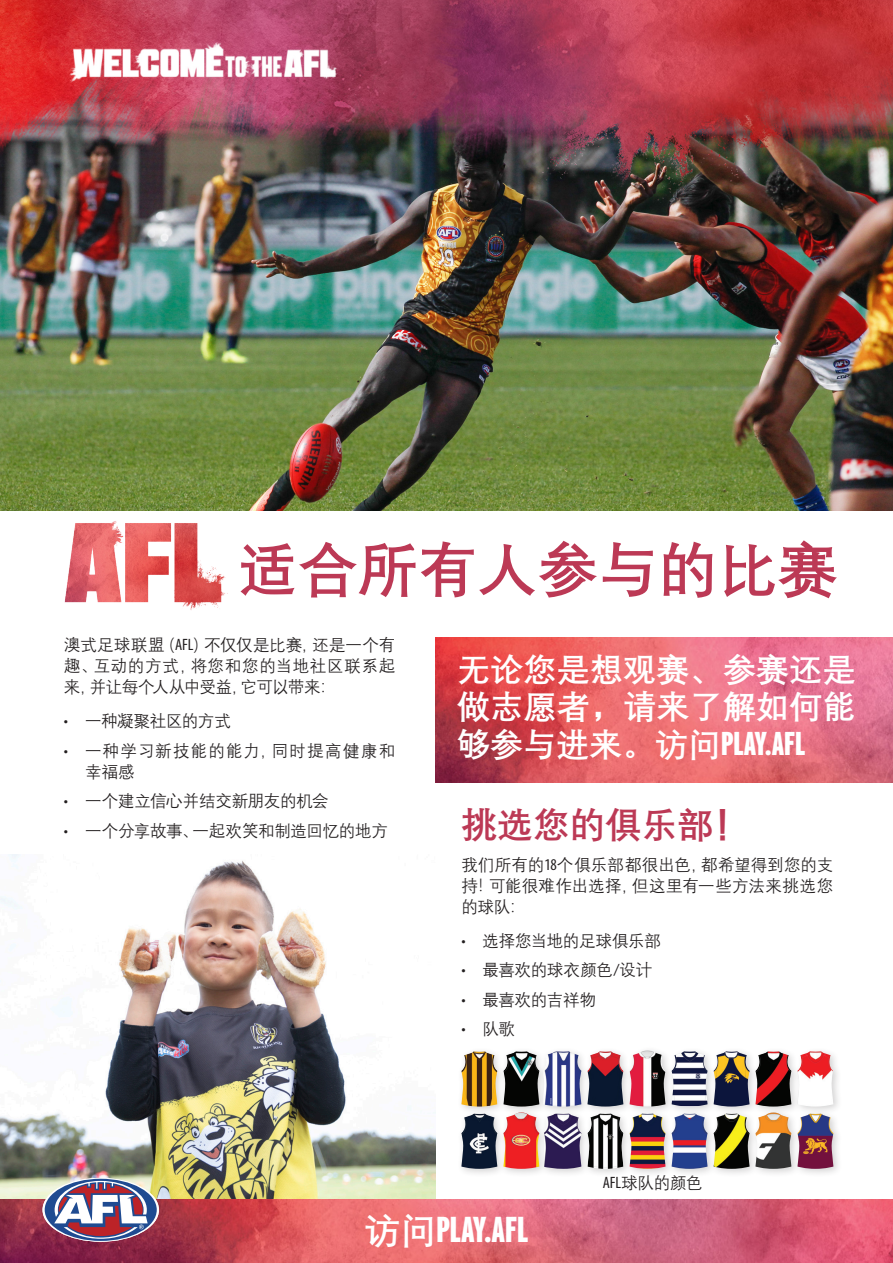
<style>
.page{position:relative;width:893px;height:1263px;background:#fff}
.page>*{position:absolute;margin:0;border:0;box-sizing:border-box;transform-origin:0 0}
.Heading{font:700 60px "Deng Xian";color:#bc3955}
.Heading-2{font:900 36px "Interstate Compressed";color:#fff}
.Heading-3{font:700 36px "Deng Xian";color:#bc3955}
.Heading-4{font:700 33px/37.5px "Deng Xian";letter-spacing:.005em;color:#fff;text-align:justify}
.Body_copy{font:16.5px/21px "Deng Xian";letter-spacing:.01em;color:#231f20;text-align:justify}
.Bullets{font:16.5px "Deng Xian";letter-spacing:-.01em;color:#231f20}
.Bullets-2{font:16.5px/21px "Deng Xian";letter-spacing:.065em;color:#231f20}
.s1{font-family:"Myriad Pro";font-stretch:condensed}
.s2{font-family:"Interstate Compressed";font-weight:900}
.s3{font-family:"Deng Xian";font-weight:700}
</style>
<div class="page">
<img style="left:0;top:203px;width:893px;height:307px">
<img style="left:0;top:855px;width:436px;height:344px">
<img style="left:0;top:1199px;width:893px;height:64px">
<img style="left:64px;top:521px;width:164px;height:89px">
<img style="left:436px;top:638px;width:457px;height:144px">
<div style="left:457px;top:1045px;width:385px;height:133px;background:#231f20;opacity:.2"></div>
<img style="left:630px;top:1050px;width:36px;height:56px">
<img style="left:587px;top:1114px;width:36px;height:55px">
<img style="left:461px;top:1051px;width:36px;height:55px">
<img style="left:544px;top:1114px;width:37px;height:55px">
<img style="left:503px;top:1112px;width:36px;height:57px">
<img style="left:461px;top:1114px;width:36px;height:55px">
<img style="left:543px;top:1051px;width:38px;height:55px">
<img style="left:503px;top:1051px;width:36px;height:55px">
<img style="left:587px;top:1051px;width:36px;height:55px">
<img style="left:714px;top:1114px;width:36px;height:55px">
<img style="left:755px;top:1051px;width:36px;height:55px">
<img style="left:714px;top:1051px;width:36px;height:55px">
<img style="left:797px;top:1051px;width:36px;height:55px">
<img style="left:797px;top:1114px;width:36px;height:55px">
<img style="left:630px;top:1114px;width:36px;height:55px">
<img style="left:672px;top:1114px;width:36px;height:55px">
<img style="left:672px;top:1051px;width:36px;height:55px">
<img style="left:755px;top:1112px;width:36px;height:57px">
<svg style="left:43px;top:1178px;width:116px;height:64px"></svg>
<div style="left:45px;top:1179px;width:112px;height:62px;background:#1f4b91;border-radius:50%"></div>
<svg style="left:54px;top:1181px;width:94px;height:58px"></svg>
<img style="left:0;top:0;width:893px;height:203px">
<img style="left:64px;top:43px;width:276px;height:40px">
<p class="Heading" style="left:238px;top:529px;width:601px">适合所有人参与的比赛</p>
<p class="Body_copy" style="left:64px;top:634px;width:333px">澳式足球联盟（<span class="s1">AFL</span>）不仅仅是比赛，还是一个有趣、互动的方式，将您和您的当地社区联系起来，并让每个人从中受益，它可以带来：</p>
<p class="Bullets" style="left:64px;top:710px;width:169px"><span class="s1">•</span> 一种凝聚社区的方式</p>
<p class="Bullets-2" style="left:85px;top:739px;width:312px;text-indent:-21px"><span class="s1">•</span> 一种学习新技能的能力，同时提高健康和幸福感</p>
<p class="Bullets" style="left:64px;top:790px;width:266px"><span class="s1">•</span> 一个建立信心并结交新朋友的机会</p>
<p class="Bullets" style="left:64px;top:820px;width:326px"><span class="s1">•</span> 一个分享故事、一起欢笑和制造回忆的地方</p>
<p class="Heading-4" style="left:457px;top:649px;width:400px">无论您是想观赛、参赛还是做志愿者，请来了解如何能够参与进来。访问<span class="s2">PLAY.AFL</span></p>
<p class="Heading-3" style="left:461px;top:801px;width:289px">挑选您的俱乐部！</p>
<p class="Body_copy" style="left:461px;top:854px;width:374px">我们所有的<span class="s1">18</span>个俱乐部都很出色，都希望得到您的支持！可能很难作出选择，但这里有一些方法来挑选您的球队：</p>
<p class="Bullets" style="left:461px;top:930px;width:201px"><span class="s1">•</span> 选择您当地的足球俱乐部</p>
<p class="Bullets" style="left:461px;top:960px;width:192px"><span class="s1">•</span> 最喜欢的球衣颜色/设计</p>
<p class="Bullets" style="left:461px;top:989px;width:136px"><span class="s1">•</span> 最喜欢的吉祥物</p>
<p class="Bullets" style="left:461px;top:1019px;width:55px"><span class="s1">•</span> 队歌</p>
<p class="Heading-2" style="left:364px;top:1209px;width:166px"><span class="s3">访问</span>PLAY.AFL</p>
<p class="Body_copy" style="left:603px;top:1172px;width:101px"><span class="s1">AFL</span>球队的颜色</p>
</div>
